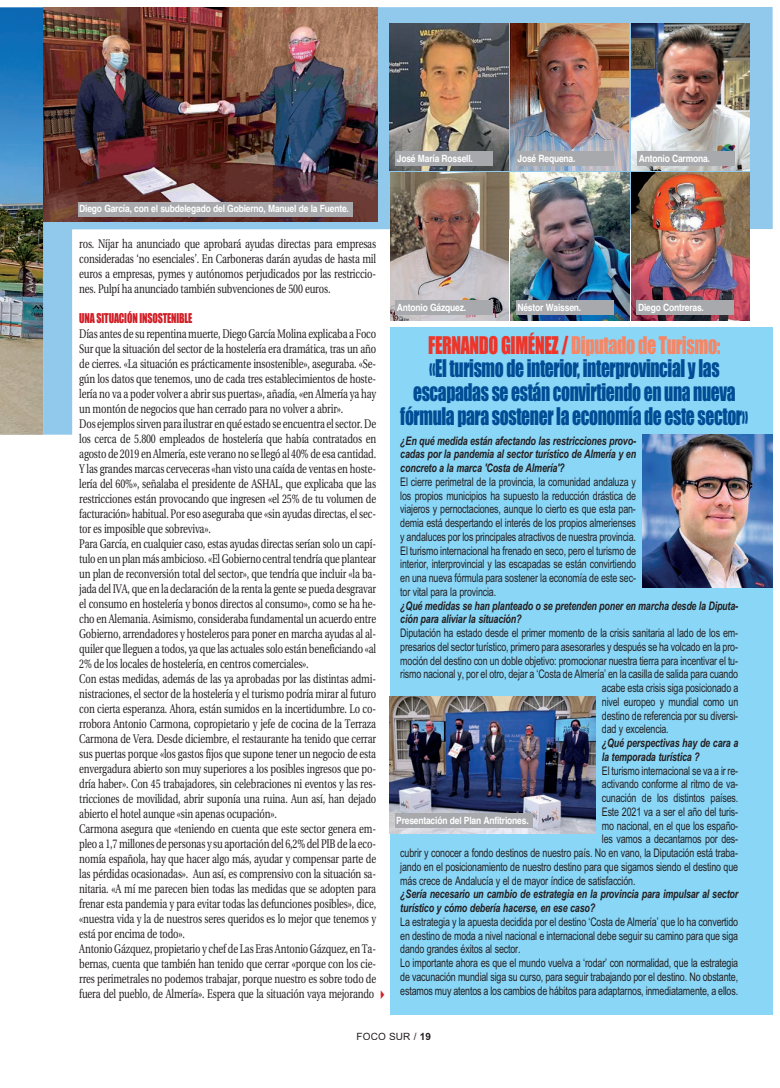
<style>
.page{position:relative;width:780px;height:1088px;background:#fff}
.page>*{position:absolute;margin:0;border:0;box-sizing:border-box;transform-origin:0 0}
.t1{font:22.5px/23.8px "Impact";letter-spacing:-.02em;color:#014d95;text-align:center;scale:.78 1}
.t2{font:12.5px/15px "Utopia";letter-spacing:-.015em;color:#231f20;text-align:justify;scale:.75 1}
.t3{font:12.5px "Impact";letter-spacing:-.015em;color:#d11f27;scale:.8 1}
.t4{font:11.88px/13.8px "Arial";letter-spacing:-.015em;color:#231f20;text-align:justify;scale:.75 1}
.t5{font:italic 700 11.88px/13.8px "Arial";letter-spacing:-.015em;color:#231f20;scale:.75 1}
.t6{font:700 10px "Helvetica";letter-spacing:-.02em;color:#fff;scale:.85 1}
.t7{font:10px "Arial";letter-spacing:.01em;color:#231f20}
.s1{color:#ee3529}
.s2{color:#f58666}
.s3{font-weight:700}
</style>
<div class="page">
<div style="left:0;top:7px;width:72px;height:428px;background:#91c9ed"></div>
<svg style="left:43px;top:7px;width:729px;height:223px;background:#90c0e0"></svg>
<img style="left:0;top:7px;width:43px;height:428px">
<img style="left:43px;top:7px;width:334px;height:214px">
<img style="left:390px;top:23px;width:118px;height:148px">
<img style="left:511px;top:23px;width:118px;height:148px">
<img style="left:511px;top:173px;width:118px;height:147px">
<img style="left:631px;top:23px;width:118px;height:148px">
<img style="left:631px;top:173px;width:118px;height:147px">
<img style="left:390px;top:173px;width:118px;height:147px">
<div style="left:395px;top:151px;width:97px;height:15px;background:#a8a9ad"></div>
<div style="left:78px;top:202px;width:274px;height:14px;background:#a8a9ad"></div>
<div style="left:516px;top:151px;width:97px;height:15px;background:#a8a9ad"></div>
<div style="left:637px;top:151px;width:97px;height:15px;background:#a8a9ad"></div>
<div style="left:395px;top:300px;width:97px;height:15px;background:#a8a9ad"></div>
<div style="left:516px;top:300px;width:97px;height:15px;background:#a8a9ad"></div>
<div style="left:636px;top:300px;width:97px;height:15px;background:#a8a9ad"></div>
<div style="left:390px;top:327px;width:382px;height:687px;background:#89d6f7"></div>
<img style="left:642px;top:435px;width:130px;height:152px">
<img style="left:390px;top:697px;width:205px;height:136px">
<div style="left:395px;top:813px;width:137px;height:15px;background:#a8a9ad"></div>
<p class="t6" style="left:79px;top:200px;width:319px">Diego García, con el subdelegado del Gobierno, Manuel de la Fuente.</p>
<p class="t2" style="left:79px;top:237px;width:397px">ros. Níjar ha anunciado que aprobará ayudas directas para empresas consideradas ‘no esenciales’. En Carboneras darán ayudas de hasta mil euros a empresas, pymes y autónomos perjudicados por las restriccio&shy;nes. Pulpí ha anunciado también subvenciones de 500 euros.</p>
<p class="t3" style="left:79px;top:309px;width:143px">UNA SITUACIÓN INSOSTENIBLE</p>
<p class="t2" style="left:79px;top:327px;width:397px;text-align:left">Días antes de su repentina muerte, Diego García Molina explicaba a Foco Sur que la situación del sector de la hostelería era dramática, tras un año de cierres. «La situación es prácticamente insostenible», aseguraba. «Se&shy;gún los datos que tenemos, uno de cada tres establecimientos de hoste&shy;lería no va a poder volver a abrir sus puertas», añadía, «en Almería ya hay un montón de negocios que han cerrado para no volver a abrir».<br>Dos ejemplos sirven para ilustrar en qué estado se encuentra el sector. De los cerca de 5.800 empleados de hostelería que había contratados en agosto de 2019 en Almería, este verano no se llegó al 40% de esa cantidad.<br>Y las grandes marcas cerveceras «han visto una caída de ventas en hoste&shy;lería del 60%», señalaba el presidente de ASHAL, que explicaba que las restricciones están provocando que ingresen «el 25% de tu volumen de facturación» habitual. Por eso aseguraba que «sin ayudas directas, el sec&shy;tor es imposible que sobreviva».<br>Para García, en cualquier caso, estas ayudas directas serían solo un capí&shy;tulo en un plan más ambicioso. «El Gobierno central tendría que plantear un plan de reconversión total del sector», que tendría que incluir «la ba&shy;jada del IVA, que en la declaración de la renta la gente se pueda desgravar el consumo en hostelería y bonos directos al consumo», como se ha he&shy;cho en Alemania. Asimismo, consideraba fundamental un acuerdo entre Gobierno, arrendadores y hosteleros para poner en marcha ayudas al al&shy;quiler que lleguen a todos, ya que las actuales solo están beneficiando «al 2% de los locales de hostelería, en centros comerciales».<br>Con estas medidas, además de las ya aprobadas por las distintas admi&shy;nistraciones, el sector de la hostelería y el turismo podría mirar al futuro con cierta esperanza. Ahora, están sumidos en la incertidumbre. Lo co&shy;rrobora Antonio Carmona, copropietario y jefe de cocina de la Terraza Carmona de Vera. Desde diciembre, el restaurante ha tenido que cerrar sus puertas porque «los gastos fijos que supone tener un negocio de esta envergadura abierto son muy superiores a los posibles ingresos que po&shy;dría haber». Con 45 trabajadores, sin celebraciones ni eventos y las res&shy;tricciones de movilidad, abrir suponía una ruina. Aun así, han dejado abierto el hotel aunque «sin apenas ocupación».<br>Carmona asegura que «teniendo en cuenta que este sector genera em&shy;pleo a 1,7 millones de personas y su aportación del 6,2% del PIB de la eco&shy;nomía española, hay que hacer algo más, ayudar y compensar parte de las pérdidas ocasionadas». Aun así, es comprensivo con la situación sa&shy;nitaria. «A mí me parecen bien todas las medidas que se adopten para frenar esta pandemia y para evitar todas las defunciones posibles», dice, «nuestra vida y la de nuestros seres queridos es lo mejor que tenemos y está por encima de todo».<br>Antonio Gázquez, propietario y chef de Las Eras Antonio Gázquez, en Ta&shy;bernas, cuenta que también han tenido que cerrar «porque con los cie&shy;rres perimetrales no podemos trabajar, porque nuestro es sobre todo de fuera del pueblo, de Almería». Espera que la situación vaya mejorando</p>
<p class="t6" style="left:397px;top:150px;width:91px">José María Rossell.</p>
<p class="t6" style="left:517px;top:150px;width:70px">José Requena.</p>
<p class="t6" style="left:638px;top:150px;width:85px">Antonio Carmona.</p>
<p class="t6" style="left:397px;top:299px;width:83px">Antonio Gázquez.</p>
<p class="t6" style="left:517px;top:299px;width:76px">Néstor Waissen.</p>
<p class="t6" style="left:638px;top:299px;width:79px">Diego Contreras.</p>
<h1 class="t1" style="left:400px;top:332px;width:447px"><span class="s1">FERNANDO GIMÉNEZ /</span> <span class="s2">Diputado de Turismo:<br></span>«El turismo de interior, interprovincial y las escapadas se están convirtiendo en una nueva fórmula para sostener la economía de este sector»</h1>
<p class="t5" style="left:400px;top:434px;width:316px;text-align:justify">¿En qué medida están afectando las restricciones provo&shy;cadas por la pandemia al sector turístico de Almería y en concreto a la marca 'Costa de Almería'?</p>
<p class="t4" style="left:400px;top:475px;width:316px">El cierre perimetral de la provincia, la comunidad andaluza y los propios municipios ha supuesto la reducción drástica de viajeros y pernoctaciones, aunque lo cierto es que esta pan&shy;demia está despertando el interés de los propios almerienses y andaluces por los principales atractivos de nuestra provincia.<br>El turismo internacional ha frenado en seco, pero el turismo de interior, interprovincial y las escapadas se están convirtiendo en una nueva fórmula para sostener la economía de este sec&shy;tor vital para la provincia.</p>
<p class="t5" style="left:400px;top:599px;width:452px">¿Qué medidas se han planteado o se pretenden poner en marcha desde la Diputa&shy;ción para aliviar la situación?</p>
<p class="t4" style="left:400px;top:626px;width:452px">Diputación ha estado desde el primer momento de la crisis sanitaria al lado de los em-</p>
<p class="t4" style="left:400px;top:640px;width:452px">presarios del sector turístico, primero para asesorarles y después se ha volcado en la pro-</p>
<p class="t4" style="left:400px;top:654px;width:452px">moción del destino con un doble objetivo: promocionar nuestra tierra para incentivar el tu-</p>
<p class="t4" style="left:400px;top:667px;width:452px">rismo nacional y, por el otro, dejar a ‘Costa de Almería’ en la casilla de salida para cuando</p>
<p class="t4" style="left:602px;top:681px;width:183px">acabe esta crisis siga posicionado a</p>
<p class="t4" style="left:602px;top:695px;width:183px">nivel europeo y mundial como un</p>
<p class="t4" style="left:602px;top:709px;width:183px">destino de referencia por su diversi-</p>
<p class="t4" style="left:602px;top:722px;width:91px">dad y excelencia.</p>
<p class="t5" style="left:602px;top:736px;width:183px">¿Qué perspectivas hay de cara a la temporada turística ?</p>
<p class="t4" style="left:602px;top:764px;width:183px">El turismo internacional se va a ir re-</p>
<p class="t4" style="left:602px;top:777px;width:183px">activando conforme al ritmo de va-</p>
<p class="t4" style="left:602px;top:791px;width:183px">cunación de los distintos países.</p>
<p class="t4" style="left:602px;top:805px;width:183px">Este 2021 va a ser el año del turis-</p>
<p class="t4" style="left:602px;top:819px;width:183px">mo nacional, en el que los españo-</p>
<p class="t4" style="left:602px;top:832px;width:183px">les vamos a decantarnos por des-</p>
<p class="t4" style="left:400px;top:846px;width:452px">cubrir y conocer a fondo destinos de nuestro país. No en vano, la Diputación está traba-</p>
<p class="t4" style="left:400px;top:860px;width:452px">jando en el posicionamiento de nuestro destino para que sigamos siendo el destino que</p>
<p class="t4" style="left:400px;top:874px;width:315px">más crece de Andalucía y el de mayor índice de satisfacción.</p>
<p class="t5" style="left:400px;top:888px;width:452px">¿Sería necesario un cambio de estrategia en la provincia para impulsar al sector turístico y cómo debería hacerse, en ese caso?</p>
<p class="t4" style="left:400px;top:915px;width:452px;text-align:left">La estrategia y la apuesta decidida por el destino ‘Costa de Almería’ que lo ha convertido en destino de moda a nivel nacional e internacional debe seguir su camino para que siga dando grandes éxitos al sector.<br>Lo importante ahora es que el mundo vuelva a ‘rodar’ con normalidad, que la estrategia de vacunación mundial siga su curso, para seguir trabajando por el destino. No obstante, estamos muy atentos a los cambios de hábitos para adaptarnos, inmediatamente, a ellos.</p>
<p class="t6" style="left:396px;top:812px;width:157px">Presentación del Plan Anfitriones.</p>
<p class="t7" style="left:356px;top:1029px;width:76px">FOCO SUR / <span class="s3">19</span></p>
</div>
